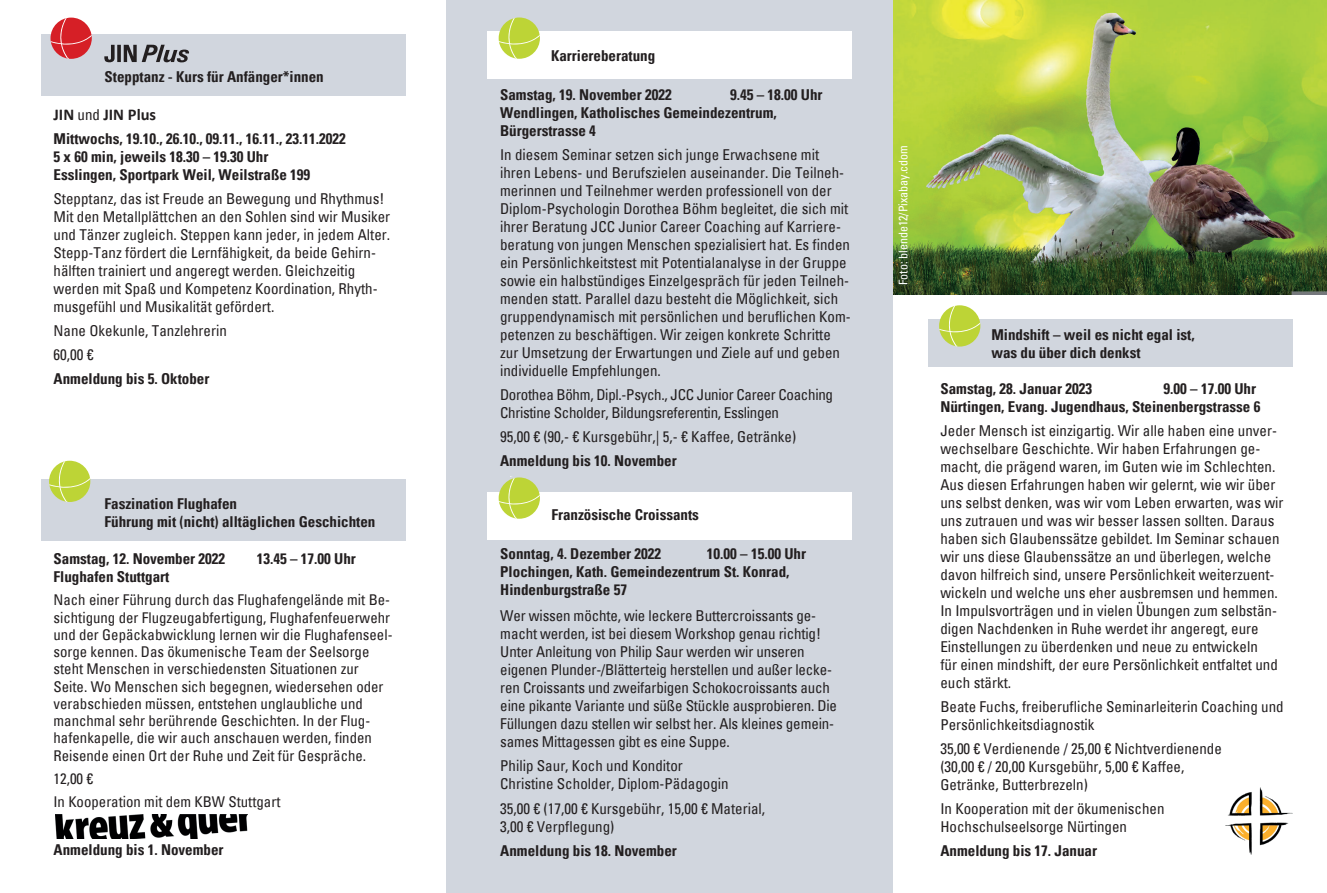
<style>
.page{position:relative;width:1327px;height:893px;background:#fff}
.page>*{position:absolute;margin:0;border:0;box-sizing:border-box;transform-origin:0 0}
.t1{font:700 16.5px "Calibri";color:#231f20}
.t2{font:condensed 15px/18px "Univers";color:#231f20}
.t3{font:700 condensed 15px/18px "Univers";color:#231f20}
.t4{font:condensed 15px/18px "Univers";letter-spacing:-.02em;color:#231f20}
.t5{font:condensed 14.85px/17.2px "Univers";color:#231f20}
.t6{font:condensed 12px "Univers";color:#fff}
.t7{font:10.5px "Source Sans Pro";letter-spacing:.015em;color:#fff}
.s1{font-family:"Univers";font-weight:400;font-stretch:condensed;font-size:15px}
</style>
<div class="page">
<div style="left:446px;top:0;width:447px;height:893px;background:#d1d6de"></div>
<div style="left:41px;top:34px;width:365px;height:61px;background:#d1d6de"></div>
<div style="left:927px;top:319px;width:365px;height:48px;background:#d1d6de"></div>
<svg style="left:939px;top:305px;width:41px;height:42px"></svg>
<div style="left:487px;top:492px;width:365px;height:48px;background:#fff"></div>
<div style="left:487px;top:31px;width:365px;height:48px;background:#fff"></div>
<div style="left:41px;top:479px;width:365px;height:62px;background:#d1d6de"></div>
<svg style="left:104px;top:45px;width:85px;height:17px"></svg>
<svg style="left:51px;top:18px;width:41px;height:41px"></svg>
<svg style="left:499px;top:477px;width:41px;height:42px"></svg>
<img style="left:55px;top:815px;width:193px;height:23px">
<svg style="left:499px;top:17px;width:41px;height:42px"></svg>
<svg style="left:49px;top:461px;width:41px;height:41px"></svg>
<img style="left:1225px;top:787px;width:67px;height:67px">
<img style="left:893px;top:0;width:434px;height:295px">
<p class="t3" style="left:105px;top:67px;width:221px">Stepptanz - Kurs für Anfänger*innen</p>
<p class="t1" style="left:54px;top:102px;width:104px">JIN <span class="s1">und</span> JIN Plus</p>
<p class="t3" style="left:54px;top:129px;width:294px">Mittwochs, 19.10., 26.10., 09.11., 16.11., 23.11.2022<br>5 x 60 min, jeweils 18.30 – 19.30 Uhr<br>Esslingen, Sportpark Weil, Weilstraße 199</p>
<p class="t2" style="left:54px;top:189px;width:338px">Stepptanz, das ist Freude an Bewegung und Rhythmus!<br>Mit den Metallplättchen an den Sohlen sind wir Musiker und Tänzer zugleich. Steppen kann jeder, in jedem Alter.<br>Stepp-Tanz fördert die Lernfähigkeit, da beide Gehirn&shy;hälften trainiert und angeregt werden. Gleichzeitig werden mit Spaß und Kompetenz Koordination, Rhyth&shy;musgefühl und Musikalität gefördert.</p>
<p class="t2" style="left:54px;top:318px;width:175px;line-height:24px">Nane Okekunle, Tanzlehrerin<br>60,00 €</p>
<p class="t3" style="left:54px;top:369px;width:157px">Anmeldung bis 5. Oktober</p>
<p class="t3" style="left:105px;top:494px;width:272px">Faszination Flughafen<br>Führung mit (nicht) alltäglichen Geschichten</p>
<p class="t3" style="left:54px;top:550px;width:173px">Samstag, 12. November 2022</p>
<p class="t3" style="left:257px;top:550px;width:101px">13.45 – 17.00 Uhr</p>
<p class="t3" style="left:54px;top:568px;width:117px">Flughafen Stuttgart</p>
<p class="t5" style="left:54px;top:591px;width:341px">Nach einer Führung durch das Flughafengelände mit Be&shy;sichtigung der Flugzeugabfertigung, Flughafenfeuerwehr und der Gepäckabwicklung lernen wir die Flughafenseel&shy;sorge kennen. Das ökumenische Team der Seelsorge steht Menschen in verschiedensten Situationen zur Seite. Wo Menschen sich begegnen, wiedersehen oder verabschieden müssen, entstehen unglaubliche und manchmal sehr berührende Geschichten. In der Flug&shy;hafenkapelle, die wir auch anschauen werden, finden Reisende einen Ort der Ruhe und Zeit für Gespräche.</p>
<p class="t5" style="left:54px;top:767px;width:228px;line-height:23.2px">12,00 €<br>In Kooperation mit dem KBW Stuttgart</p>
<p class="t3" style="left:54px;top:841px;width:171px">Anmeldung bis 1. November</p>
<p class="t3" style="left:551px;top:47px;width:106px">Karriereberatung</p>
<p class="t3" style="left:500px;top:86px;width:173px">Samstag, 19. November 2022</p>
<p class="t3" style="left:500px;top:86px;width:324px;text-indent:230px">9.45 – 18.00 Uhr<br>Wendlingen, Katholisches Gemeindezentrum,<br>Bürgerstrasse 4</p>
<p class="t2" style="left:500px;top:146px;width:352px">In diesem Seminar setzen sich junge Erwachsene mit ihren Lebens- und Berufszielen auseinander. Die Teilneh&shy;merinnen und Teilnehmer werden professionell von der Diplom-Psychologin Dorothea Böhm begleitet, die sich mit ihrer Beratung JCC Junior Career Coaching auf Karriere&shy;beratung von jungen Menschen spezialisiert hat. Es finden ein Persönlichkeitstest mit Potentialanalyse in der Gruppe sowie ein halbstündiges Einzelgespräch für jeden Teilneh&shy;menden statt. Parallel dazu besteht die Möglichkeit, sich gruppendynamisch mit persönlichen und beruflichen Kom&shy;petenzen zu beschäftigen. Wir zeigen konkrete Schritte zur Umsetzung der Erwartungen und Ziele auf und geben individuelle Empfehlungen.</p>
<p class="t4" style="left:500px;top:386px;width:334px">Dorothea Böhm, Dipl.-Psych., JCC Junior Career Coaching<br>Christine Scholder, Bildungsreferentin, Esslingen</p>
<p class="t2" style="left:500px;top:428px;width:298px">95,00 € (90,- € Kursgebühr,| 5,- € Kaffee, Getränke)</p>
<p class="t3" style="left:500px;top:452px;width:178px">Anmeldung bis 10. November</p>
<p class="t3" style="left:551px;top:506px;width:149px">Französische Croissants</p>
<p class="t3" style="left:500px;top:545px;width:162px">Sonntag, 4. Dezember 2022</p>
<p class="t3" style="left:500px;top:545px;width:307px;text-indent:207px">10.00 – 15.00 Uhr<br>Plochingen, Kath. Gemeindezentrum St. Konrad,<br>Hindenburgstraße 57</p>
<p class="t2" style="left:500px;top:606px;width:338px">Wer wissen möchte, wie leckere Buttercroissants ge&shy;macht werden, ist bei diesem Workshop genau richtig!<br>Unter Anleitung von Philip Saur werden wir unseren eigenen Plunder-/Blätterteig herstellen und außer lecke&shy;ren Croissants und zweifarbigen Schokocroissants auch eine pikante Variante und süße Stückle ausprobieren. Die Füllungen dazu stellen wir selbst her. Als kleines gemein&shy;sames Mittagessen gibt es eine Suppe.</p>
<p class="t2" style="left:500px;top:756px;width:230px">Philip Saur, Koch und Konditor<br>Christine Scholder, Diplom-Pädagogin</p>
<p class="t2" style="left:500px;top:799px;width:266px">35,00 € (17,00 € Kursgebühr, 15,00 € Material,<br>3,00 € Verpflegung)</p>
<p class="t3" style="left:500px;top:842px;width:178px">Anmeldung bis 18. November</p>
<p class="t6" style="left:895px;top:285px;width:141px;rotate:-90deg">Foto: blende12/Pixabay.cdom</p>
<p class="t7" style="left:896px;top:256px;width:95px;rotate:-90deg">Foto: Thomas Hoppe</p>
<p class="t3" style="left:991px;top:326px;width:205px">Mindshift – weil es nicht egal ist, was du über dich denkst</p>
<p class="t3" style="left:940px;top:380px;width:153px">Samstag, 28. Januar 2023</p>
<p class="t3" style="left:940px;top:380px;width:321px;text-align:right">9.00 – 17.00 Uhr<br>Nürtingen, Evang. Jugendhaus, Steinenbergstrasse 6</p>
<p class="t2" style="left:940px;top:421px;width:345px">Jeder Mensch ist einzigartig. Wir alle haben eine unver&shy;wechselbare Geschichte. Wir haben Erfahrungen ge&shy;macht, die prägend waren, im Guten wie im Schlechten.<br>Aus diesen Erfahrungen haben wir gelernt, wie wir über uns selbst denken, was wir vom Leben erwarten, was wir uns zutrauen und was wir besser lassen sollten. Daraus haben sich Glaubenssätze gebildet. Im Seminar schauen wir uns diese Glaubenssätze an und überlegen, welche davon hilfreich sind, unsere Persönlichkeit weiterzuent&shy;wickeln und welche uns eher ausbremsen und hemmen.<br>In Impulsvorträgen und in vielen Übungen zum selbstän&shy;digen Nachdenken in Ruhe werdet ihr angeregt, eure Einstellungen zu überdenken und neue zu entwickeln<br>für einen mindshift, der eure Persönlichkeit entfaltet und euch stärkt.</p>
<p class="t2" style="left:940px;top:697px;width:345px">Beate Fuchs, freiberufliche Seminarleiterin Coaching und<br>Persönlichkeitsdiagnostik</p>
<p class="t2" style="left:940px;top:739px;width:283px">35,00 € Verdienende / 25,00 € Nichtverdienende (30,00 € / 20,00 Kursgebühr, 5,00 € Kaffee,<br>Getränke, Butterbrezeln)</p>
<p class="t2" style="left:940px;top:799px;width:226px">In Kooperation mit der ökumenischen<br>Hochschulseelsorge Nürtingen</p>
<p class="t3" style="left:940px;top:842px;width:158px">Anmeldung bis 17. Januar</p>
</div>
